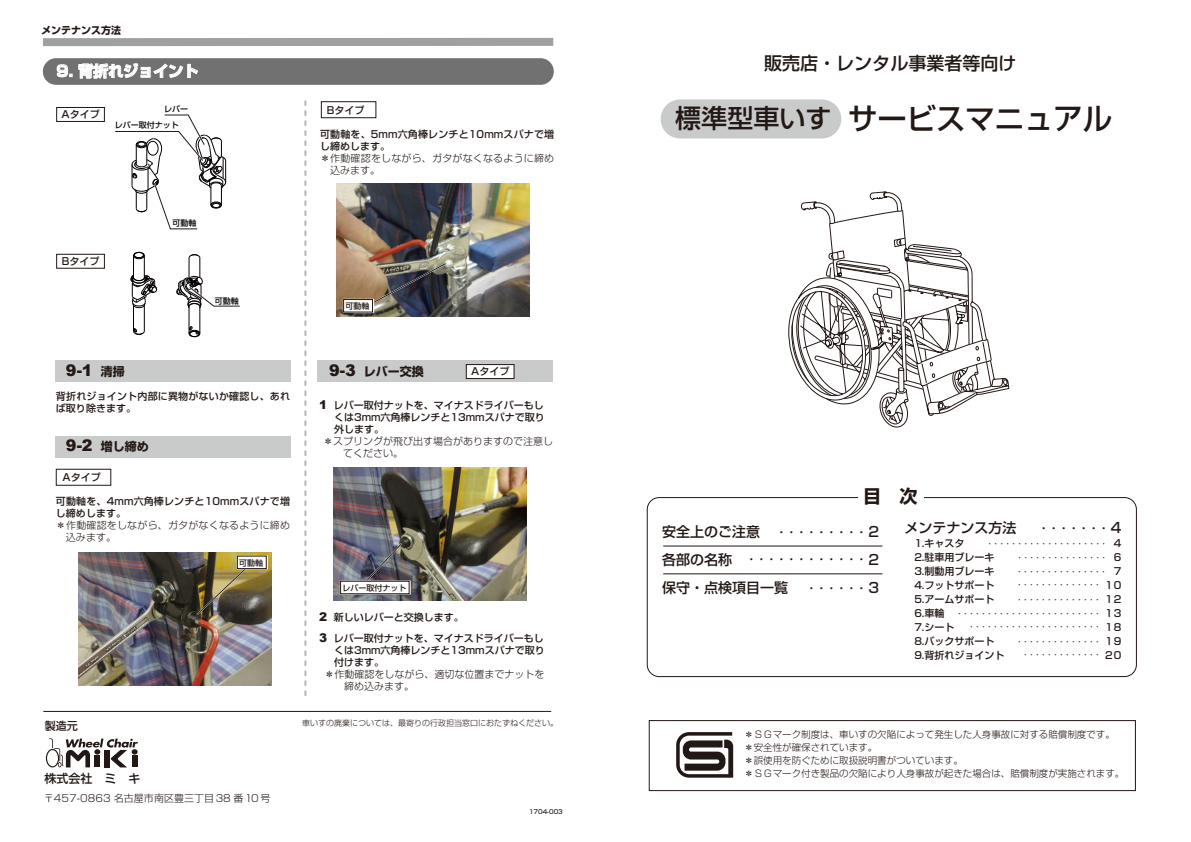
<style>
.page{position:relative;width:1191px;height:842px;background:#fff}
.page>*{position:absolute;margin:0;border:0;box-sizing:border-box;transform-origin:0 0}
.t1{font:500 30px "Shin Go Pro";color:#221815}
.t2{font:500 18px "Shin Go Pro";color:#221815}
.t3{font:700 18px "Shin Go Pro";color:#221815}
.t4{font:900 16px "Arial";color:#221815}
.t5{font:700 15px "Shin Go Pro";color:#fff}
.t6{font:500 14px "Shin Go Pro";color:#221815}
.t7{font:700 12px "Shin Go Pro";color:#221815}
.t8{font:500 12px "Shin Go Pro";color:#221815}
.t9{font:500 11px "Shin Go Pro";color:#221815}
.t10{font:500 10px/12px "Shin Go Pro";color:#221815}
.t11{font:300 10px/12px "Shin Go Pro";color:#221815}
.t12{font:300 10px/12px "Shin Go Pro";letter-spacing:.02em;color:#221815}
.t13{font:500 10px/12px "Shin Go Pro";letter-spacing:.02em;color:#221815}
.t14{font:700 10px "Shin Go Pro";color:#221815}
.t15{font:300 9.5px/13px "Shin Go Pro";color:#221815}
.t16{font:300 8px "Shin Go Pro";color:#221815}
.t17{font:500 8px/16px "Shin Go Pro";color:#040000}
.t18{font:500 8px "Shin Go Pro";color:#221815}
.t19{font:500 6px/12.9px "Shin Go Pro";color:#221815;text-align:right}
.s1{font-family:"Shin Go Pro";font-weight:700;font-size:12px}
.s2{font-family:"Arial";font-weight:900;font-size:16px}
.s3{font-family:"Arial";font-weight:900;font-size:12px}
.s4{font-size:26px}
</style>
<div class="page">
<div style="left:43px;top:38px;width:510px;height:8px;background:#9fa0a0"></div>
<div style="left:647px;top:497px;width:489px;height:180px;border:1px solid #221815;border-radius:12px"></div>
<hr style="left:663px;top:546px;width:219px;height:1px;background:#221815">
<hr style="left:663px;top:574px;width:219px;height:1px;background:#221815">
<div style="left:858px;top:479px;width:65px;height:32px;background:#fff"></div>
<div style="left:660px;top:99px;width:181px;height:39px;background:#c9caca;border-radius:20px"></div>
<hr style="left:43px;top:711px;width:508px;height:1px;background:#221815">
<svg style="left:676px;top:732px;width:57px;height:46px"></svg>
<div style="left:649px;top:720px;width:486px;height:71px;border:1px solid #221815"></div>
<div style="left:55px;top:360px;width:236px;height:22px;background:#c9caca"></div>
<div style="left:55px;top:436px;width:236px;height:21px;background:#c9caca"></div>
<div style="left:317px;top:360px;width:236px;height:22px;background:#c9caca"></div>
<div style="left:43px;top:58px;width:511px;height:27px;background:#727171;border-radius:13px"></div>
<svg style="left:57px;top:64px;width:15px;height:13px"></svg>
<svg style="left:78px;top:63px;width:120px;height:22px"></svg>
<svg style="left:304px;top:101px;width:2px;height:594px"></svg>
<div style="left:56px;top:469px;width:55px;height:16px;border:1px solid #221815"></div>
<div style="left:321px;top:101px;width:55px;height:17px;border:1px solid #221815"></div>
<div style="left:56px;top:107px;width:49px;height:15px;border:1px solid #221815"></div>
<div style="left:56px;top:254px;width:49px;height:14px;border:1px solid #221815"></div>
<div style="left:466px;top:364px;width:48px;height:15px;background:#fff;border:1px solid #221815"></div>
<svg style="left:46px;top:738px;width:92px;height:29px"></svg>
<svg style="left:788px;top:191px;width:221px;height:236px"></svg>
<svg style="left:131px;top:252px;width:26px;height:83px"></svg>
<img style="left:336px;top:183px;width:193px;height:133px">
<img style="left:334px;top:468px;width:192px;height:133px">
<img style="left:78px;top:552px;width:193px;height:133px">
<svg style="left:362px;top:541px;width:42px;height:39px;background:#5c5c68"></svg>
<div style="left:340px;top:580px;width:71px;height:14px;background:#fff;border:2px solid #fff"></div>
<div style="left:340px;top:581px;width:69px;height:13px;border:1px solid #221815"></div>
<img style="left:195px;top:564px;width:55px;height:52px">
<div style="left:237px;top:555px;width:31px;height:14px;background:#fff;border:2px solid #fff"></div>
<div style="left:237px;top:556px;width:29px;height:13px;border:1px solid #221815"></div>
<svg style="left:176px;top:254px;width:64px;height:83px"></svg>
<svg style="left:115px;top:114px;width:111px;height:116px"></svg>
<img style="left:368px;top:262px;width:79px;height:45px">
<div style="left:343px;top:299px;width:31px;height:14px;background:#fff;border:2px solid #fff"></div>
<div style="left:343px;top:299px;width:30px;height:13px;border:1px solid #221815"></div>
<p class="t14" style="left:41px;top:22px;width:81px">メンテナンス方法</p>
<h3 class="t5" style="left:56px;top:59px;width:143px">9. 背折れジョイント</h3>
<p class="t10" style="left:62px;top:107px;width:40px">Aタイプ</p>
<p class="t17" style="left:115px;top:100px;width:75px;text-indent:49px">レバーレバー取付ナット</p>
<p class="t10" style="left:62px;top:254px;width:39px">Bタイプ</p>
<p class="t17" style="left:172px;top:214px;width:25px">可動軸</p>
<p class="t17" style="left:215px;top:292px;width:25px">可動軸</p>
<p class="t10" style="left:327px;top:103px;width:39px">Bタイプ</p>
<p class="t10" style="left:320px;top:127px;width:235px">可動軸を、5mm六角棒レンチと10mmスパナで増し締めします。</p>
<p class="t12" style="left:330px;top:151px;width:226px;text-indent:-10px">＊作動確認をしながら、ガタがなくなるように締め込みます。</p>
<p class="t18" style="left:345px;top:299px;width:25px">可動軸</p>
<h3 class="t4" style="left:66px;top:359px;width:60px">9-1 <span class="s1">清掃</span></h3>
<p class="t13" style="left:56px;top:389px;width:236px">背折れジョイント内部に異物がないか確認し、あれば取り除きます。</p>
<p class="t7" style="left:66px;top:436px;width:84px"><span class="s2">9-2</span> 増し締め</p>
<p class="t10" style="left:63px;top:470px;width:40px">Aタイプ</p>
<p class="t10" style="left:56px;top:494px;width:235px">可動軸を、4mm六角棒レンチと10mmスパナで増し締めします。</p>
<p class="t12" style="left:66px;top:518px;width:226px;text-indent:-10px">＊作動確認をしながら、ガタがなくなるように締め込みます。</p>
<p class="t9" style="left:45px;top:716px;width:34px">製造元</p>
<p class="t18" style="left:239px;top:556px;width:25px">可動軸</p>
<p class="t7" style="left:329px;top:362px;width:96px"><span class="s2">9-3</span> レバー交換</p>
<p class="t10" style="left:334px;top:398px;width:212px;text-align:justify;text-indent:-15px"><span class="s3">1</span> レバー取付ナットを、マイナスドライバーもしくは3mm六角棒レンチと13mmスパナで取り外します。</p>
<p class="t11" style="left:343px;top:434px;width:211px;text-indent:-20px">＊スプリングが飛び出す場合がありますので注意してください。</p>
<p class="t10" style="left:471px;top:364px;width:40px">Aタイプ</p>
<p class="t18" style="left:342px;top:581px;width:65px">レバー取付ナット</p>
<p class="t10" style="left:319px;top:606px;width:226px;line-height:21px"><span class="s3">2</span> 新しいレバーと交換します。<br><span class="s3">3</span> レバー取付ナットを、マイナスドライバーもし</p>
<p class="t10" style="left:334px;top:643px;width:212px">くは3mm六角棒レンチと13mmスパナで取り付けます。</p>
<p class="t11" style="left:344px;top:667px;width:202px;text-indent:-20px">＊作動確認をしながら、適切な位置までナットを締め込みます。</p>
<p class="t16" style="left:302px;top:716px;width:257px">車いすの廃棄については、最寄りの行政担当窓口におたずねください。</p>
<p class="t8" style="left:45px;top:769px;width:98px">株式会社　ミ　キ</p>
<p class="t11" style="left:44px;top:790px;width:228px">〒457-0863 名古屋市南区豊三丁目 38 番10 号</p>
<p class="t19" style="left:529px;top:804px;width:35px">1704-003</p>
<h2 class="t2" style="left:764px;top:48px;width:253px">販売店・レンタル事業者等向け</h2>
<h1 class="t1" style="left:675px;top:94px;width:438px"><span class="s4">標準型車いす</span> サービスマニュアル</h1>
<h2 class="t3" style="left:863px;top:482px;width:55px">目　次</h2>
<h3 class="t6" style="left:662px;top:520px;width:99px">安全上のご注意</h3>
<h3 class="t6" style="left:868px;top:520px;width:12px">2</h3>
<h3 class="t6" style="left:662px;top:548px;width:71px">各部の名称</h3>
<h3 class="t6" style="left:868px;top:548px;width:12px">2</h3>
<h3 class="t6" style="left:662px;top:576px;width:127px">保守・点検項目一覧</h3>
<h3 class="t6" style="left:868px;top:576px;width:12px">3</h3>
<p class="t10" style="left:776px;top:525px;width:91px">・・・・・・・・・</p>
<p class="t10" style="left:746px;top:552px;width:121px">・・・・・・・・・・・・</p>
<p class="t10" style="left:806px;top:581px;width:61px">・・・・・・</p>
<h3 class="t6" style="left:904px;top:516px;width:113px">メンテナンス方法</h3>
<h3 class="t6" style="left:1110px;top:516px;width:12px">4</h3>
<p class="t10" style="left:914px;top:536px;width:52px">1.キャスタ</p>
<p class="t10" style="left:1113px;top:536px;width:9px">4</p>
<p class="t10" style="left:914px;top:550px;width:82px">2.駐車用ブレーキ</p>
<p class="t10" style="left:1113px;top:550px;width:9px">6</p>
<p class="t10" style="left:914px;top:564px;width:82px">3.制動用ブレーキ</p>
<p class="t10" style="left:1113px;top:564px;width:9px">7</p>
<p class="t10" style="left:914px;top:578px;width:82px">4.フットサポート</p>
<p class="t10" style="left:1105px;top:578px;width:18px">10</p>
<p class="t10" style="left:914px;top:592px;width:82px">5.アームサポート</p>
<p class="t10" style="left:1105px;top:592px;width:18px">12</p>
<p class="t10" style="left:914px;top:606px;width:32px">6.車輪</p>
<p class="t10" style="left:1105px;top:606px;width:18px">13</p>
<p class="t10" style="left:914px;top:620px;width:42px">7.シート</p>
<p class="t10" style="left:1105px;top:620px;width:18px">18</p>
<p class="t10" style="left:914px;top:634px;width:82px">8.バックサポート</p>
<p class="t10" style="left:1105px;top:634px;width:18px">19</p>
<p class="t10" style="left:914px;top:648px;width:92px">9.背折れジョイント</p>
<p class="t10" style="left:1105px;top:648px;width:18px">20</p>
<p class="t10" style="left:1038px;top:521px;width:71px">・・・・・・・</p>
<p class="t19" style="left:986px;top:537px;width:121px">・・・・・・・・・・・・・・・・・・・・</p>
<p class="t19" style="left:1016px;top:551px;width:91px">・・・・・・・・・・・・・・・</p>
<p class="t19" style="left:1016px;top:564px;width:91px">・・・・・・・・・・・・・・・</p>
<p class="t19" style="left:1016px;top:578px;width:85px">・・・・・・・・・・・・・・</p>
<p class="t19" style="left:1016px;top:592px;width:85px">・・・・・・・・・・・・・・</p>
<p class="t19" style="left:956px;top:607px;width:145px">・・・・・・・・・・・・・・・・・・・・・・・・・・・・・・・・・・・・・・・・・・・・・・</p>
<p class="t19" style="left:1016px;top:634px;width:85px">・・・・・・・・・・・・・・</p>
<p class="t19" style="left:1022px;top:648px;width:79px">・・・・・・・・・・・・・</p>
<p class="t15" style="left:744px;top:727px;width:381px">＊ＳＧマーク制度は、車いすの欠陥によって発生した人身事故に対する賠償制度です。＊安全性が確保されています。<br>＊誤使用を防ぐために取扱説明書がついています。<br>＊ＳＧマーク付き製品の欠陥により人身事故が起きた場合は、賠償制度が実施されます。</p>
</div>
